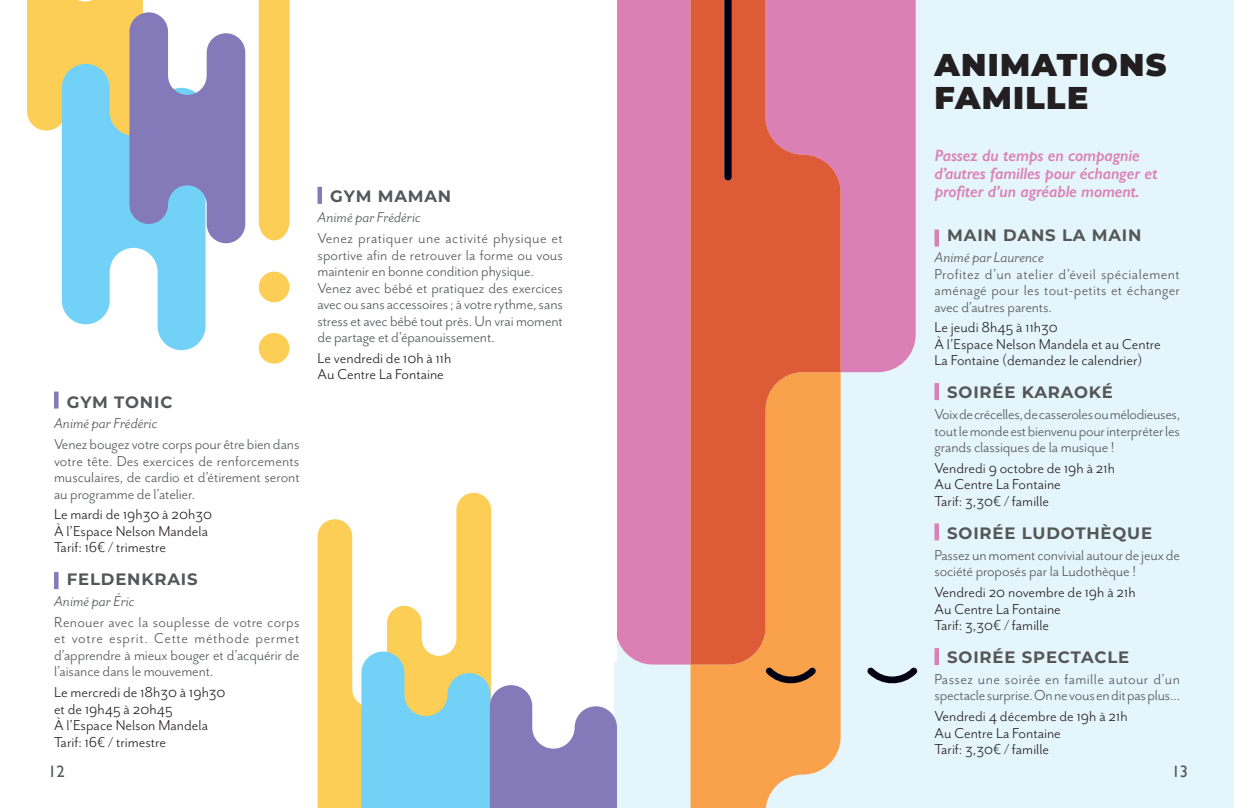
<style>
.page{position:relative;width:1234px;height:808px;background:#fff}
.page>*{position:absolute;margin:0;border:0;box-sizing:border-box;transform-origin:0 0}
.t1{font:900 31.5px/33px "Montserrat";letter-spacing:.04em;color:#231f20}
.t2{font:16.5px/16.5px "Mr Eaves San OT";letter-spacing:-.01em;color:#545658;text-align:justify}
.t3{font:16.5px/16.5px "Mr Eaves San OT";color:#231f20}
.t4{font:700 16.5px "Montserrat";letter-spacing:.05em;color:#545658}
.t5{font:italic 600 16.5px/18px "Gill Sans";letter-spacing:-.01em;color:#db80b5}
.t6{font:italic 16.5px "Mr Eaves San OT";color:#545658}
.t7{font:16.5px "Gill Sans";color:#545658}
</style>
<div class="page">
<div style="left:617px;top:0;width:616px;height:808px;background:#e5f5fc"></div>
<div style="left:259px;top:272px;width:30px;height:30px;background:#fcce56;border-radius:50%"></div>
<div style="left:259px;top:333px;width:30px;height:31px;background:#fcce56;border-radius:50%"></div>
<div style="left:259px;top:0;width:30px;height:240px;background:#fcce56"></div>
<svg style="left:62px;top:243px;width:143px;height:107px;fill:#72d1f6"></svg>
<svg style="left:27px;top:0;width:218px;height:243px"></svg>
<svg style="left:690px;top:664px;width:150px;height:144px;background:#f6ac62"></svg>
<svg style="left:617px;top:0;width:298px;height:664px;fill:#db80b5"></svg>
<svg style="left:690px;top:0;width:150px;height:664px;background:#e26e4a"></svg>
<svg style="left:724px;top:0;width:7px;height:181px"></svg>
<svg style="left:867px;top:667px;width:50px;height:17px"></svg>
<svg style="left:765px;top:667px;width:50px;height:20px"></svg>
<svg style="left:317px;top:493px;width:174px;height:315px"></svg>
<svg style="left:361px;top:651px;width:256px;height:157px"></svg>
<hr style="left:54px;top:392px;width:4px;height:17px;background:#847ab9">
<hr style="left:54px;top:572px;width:4px;height:17px;background:#847ab9">
<div style="left:317px;top:187px;width:5px;height:17px;background:#847ab9"></div>
<svg style="left:934px;top:230px;width:4px;height:17px"></svg>
<svg style="left:934px;top:383px;width:4px;height:17px"></svg>
<svg style="left:934px;top:523px;width:4px;height:17px"></svg>
<svg style="left:934px;top:648px;width:4px;height:17px"></svg>
<p class="t4" style="left:67px;top:390px;width:107px">GYM TONIC</p>
<p class="t6" style="left:54px;top:414px;width:105px">Animé par Frédéric</p>
<p class="t2" style="left:54px;top:436px;width:247px">Venez bougez votre corps pour être bien dans votre tête. Des exercices de renforcements musculaires, de cardio et d’étirement seront au programme de l’atelier.</p>
<p class="t3" style="left:54px;top:506px;width:159px">Le mardi de 19h30 à 20h30<br>À l’Espace Nelson Mandela<br>Tarif: 16€ / trimestre</p>
<p class="t4" style="left:67px;top:567px;width:132px">FELDENKRAIS</p>
<p class="t6" style="left:54px;top:592px;width:82px">Animé par Éric</p>
<p class="t2" style="left:54px;top:614px;width:247px">Renouer avec la souplesse de votre corps et votre esprit. Cette méthode permet d’apprendre à mieux bouger et d’acquérir de l’aisance dans le mouvement.</p>
<p class="t3" style="left:54px;top:684px;width:173px">Le mercredi de 18h30 à 19h30 et de 19h45 à 20h45<br>À l’Espace Nelson Mandela<br>Tarif: 16€ / trimestre</p>
<p class="t7" style="left:48px;top:762px;width:18px">12</p>
<p class="t4" style="left:330px;top:184px;width:122px">GYM MAMAN</p>
<p class="t6" style="left:317px;top:208px;width:105px">Animé par Frédéric</p>
<p class="t2" style="left:317px;top:230px;width:247px;text-align:left">Venez pratiquer une activité physique et sportive afin de retrouver la forme ou vous maintenir en bonne condition physique.<br>Venez avec bébé et pratiquez des exercices avec ou sans accessoires ; à votre rythme, sans stress et avec bébé tout près. Un vrai moment de partage et d'épanouissement.</p>
<p class="t3" style="left:317px;top:350px;width:135px">Le vendredi de 10h à 11h<br>Au Centre La Fontaine</p>
<h1 class="t1" style="left:934px;top:46px;width:233px">ANIMATIONS<br>FAMILLE</h1>
<p class="t5" style="left:934px;top:146px;width:224px">Passez du temps en compagnie d’autres familles pour échanger et profiter d’un agréable moment.</p>
<p class="t4" style="left:947px;top:224px;width:196px">MAIN DANS LA MAIN</p>
<p class="t6" style="left:934px;top:248px;width:111px">Animé par Laurence</p>
<p class="t2" style="left:934px;top:266px;width:247px">Profitez d’un atelier d’éveil spécialement aménagé pour les tout-petits et échanger avec d’autres parents.</p>
<p class="t3" style="left:934px;top:319px;width:228px">Le jeudi 8h45 à 11h30<br>À l’Espace Nelson Mandela et au Centre<br>La Fontaine (demandez le calendrier)</p>
<p class="t4" style="left:947px;top:381px;width:167px">SOIRÉE KARAOKÉ</p>
<p class="t2" style="left:934px;top:406px;width:247px">Voix de crécelles, de casseroles ou mélodieuses, tout le monde est bienvenu pour interpréter les grands classiques de la musique !</p>
<p class="t3" style="left:934px;top:460px;width:182px">Vendredi 9 octobre de 19h à 21h<br>Au Centre La Fontaine<br>Tarif: 3,30€ / famille</p>
<p class="t4" style="left:947px;top:521px;width:206px">SOIRÉE LUDOTHÈQUE</p>
<p class="t2" style="left:934px;top:547px;width:247px">Passez un moment convivial autour de jeux de société proposés par la Ludothèque !</p>
<p class="t3" style="left:934px;top:584px;width:203px">Vendredi 20 novembre de 19h à 21h<br>Au Centre La Fontaine<br>Tarif: 3,30€ / famille</p>
<p class="t4" style="left:947px;top:645px;width:183px">SOIRÉE SPECTACLE</p>
<p class="t2" style="left:934px;top:671px;width:247px">Passez une soirée en famille autour d’un spectacle surprise. On ne vous en dit pas plus...</p>
<p class="t3" style="left:934px;top:708px;width:195px">Vendredi 4 décembre de 19h à 21h<br>Au Centre La Fontaine<br>Tarif: 3,30€ / famille</p>
<p class="t7" style="left:1171px;top:762px;width:18px">13</p>
</div>
